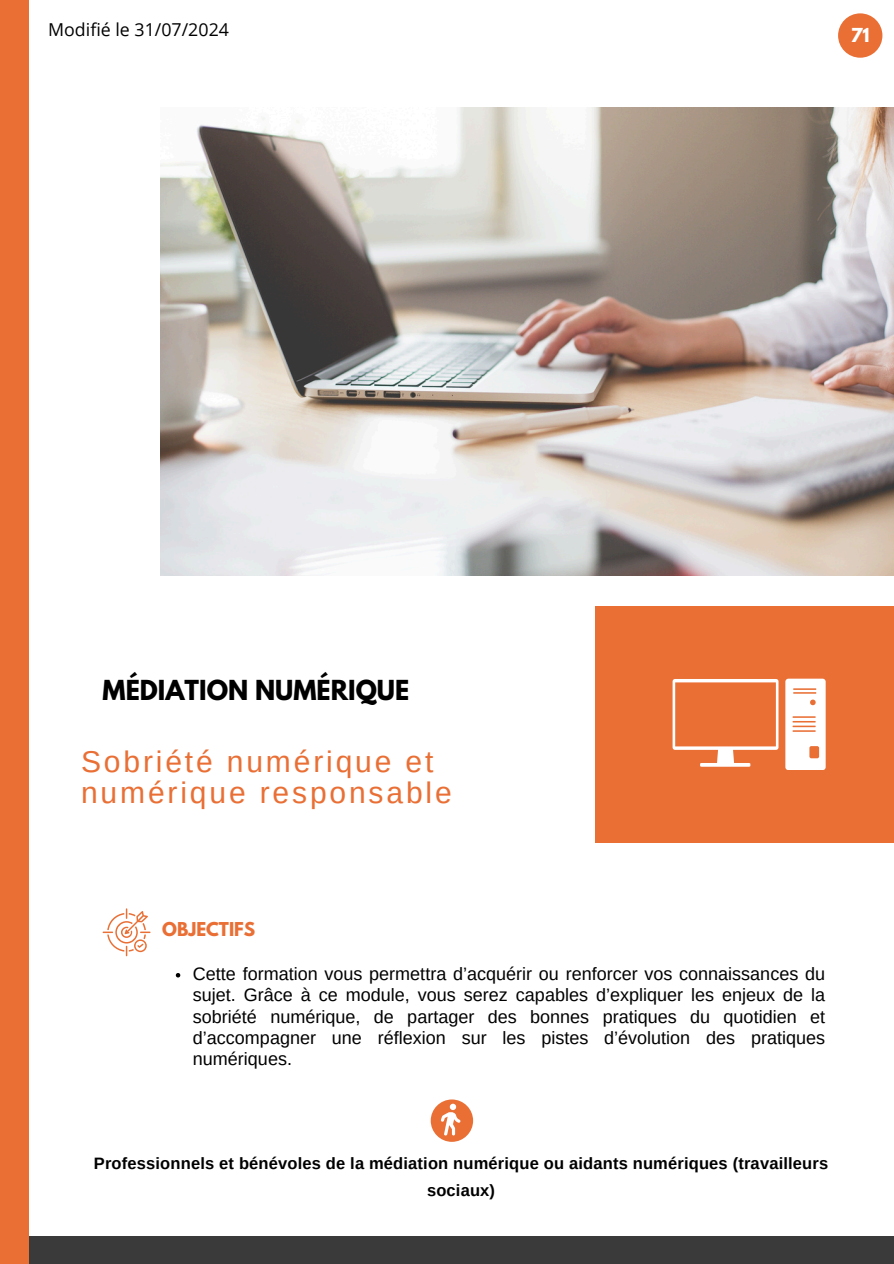
<style>
.page{position:relative;width:894px;height:1264px;background:#fff}
.page>*{position:absolute;margin:0;border:0;box-sizing:border-box;transform-origin:0 0}
.t1{font:30px/30.3px "Arimo";letter-spacing:.095em;color:#e96f35}
.t2{font:700 24.45px "League Spartan";color:#000}
.t3{font:18px/21.3px "Arimo";color:#000;text-align:justify}
.t4{font:17.7px "Open Sans";color:#000}
.t5{font:700 17.1px "League Spartan";color:#fff}
.t6{font:700 16.95px "League Spartan";color:#e96f35}
.t7{font:700 16.5px/27px "Arimo";letter-spacing:.01em;color:#000;text-align:center}
</style>
<div class="page">
<img style="left:160px;top:107px;width:733px;height:468px">
<div style="left:0;top:1235px;width:893px;height:28px;background:#3a3a3a"></div>
<div style="left:0;top:0;width:29px;height:1263px;background:#e96f35"></div>
<div style="left:595px;top:606px;width:298px;height:236px;background:#e96f35"></div>
<svg style="left:672px;top:678px;width:153px;height:91px"></svg>
<div style="left:837px;top:13px;width:45px;height:45px;background:#e96f35;border-radius:50%"></div>
<svg style="left:430px;top:1099px;width:43px;height:42px"></svg>
<svg style="left:103px;top:908px;width:47px;height:48px"></svg>
<svg style="left:176px;top:973px;width:4px;height:4px"></svg>
<p class="t4" style="left:48px;top:17px;width:182px">Modifié le 31/07/2024</p>
<p class="t5" style="left:850px;top:22px;width:20px">71</p>
<h2 class="t2" style="left:103px;top:671px;width:308px">MÉDIATION NUMÉRIQUE</h2>
<h1 class="t1" style="left:81px;top:747px;width:372px">Sobriété numérique et numérique responsable</h1>
<p class="t6" style="left:162px;top:915px;width:94px">OBJECTIFS</p>
<p class="t3" style="left:193px;top:963px;width:633px">Cette formation vous permettra d’acquérir ou renforcer vos connaissances du sujet. Grâce à ce module, vous serez capables d’expliquer les enjeux de la sobriété numérique, de partager des bonnes pratiques du quotidien et d’accompagner une réflexion sur les pistes d’évolution des pratiques numériques.</p>
<p class="t7" style="left:94px;top:1150px;width:735px">Professionnels et bénévoles de la médiation numérique ou aidants numériques (travailleurs sociaux)</p>
</div>
